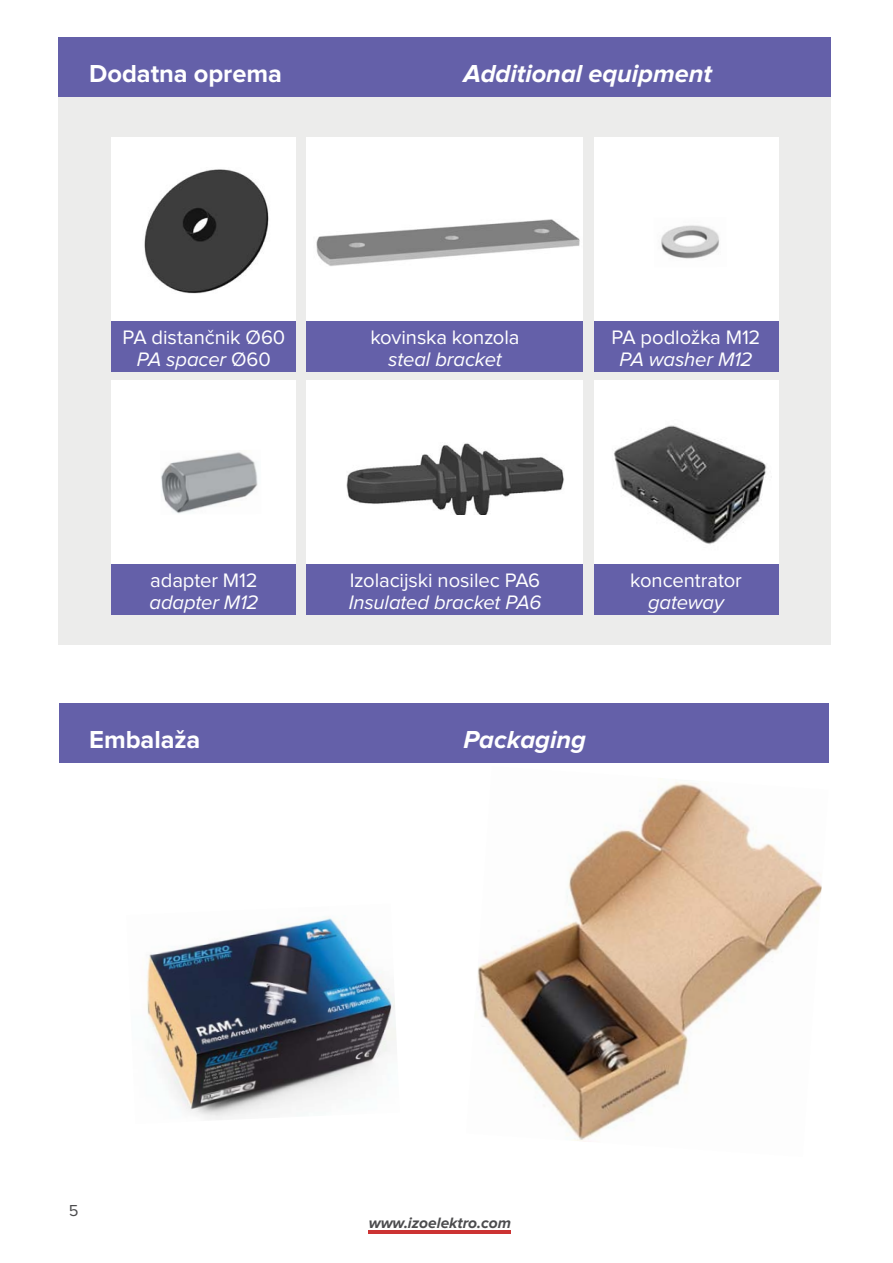
<style>
.page{position:relative;width:893px;height:1263px;background:#fff}
.page>*{position:absolute;margin:0;border:0;box-sizing:border-box;transform-origin:0 0}
.t1{font:italic 700 25.5px "Proxima Nova";letter-spacing:-.005em;color:#fff}
.t2{font:700 25.5px "Proxima Nova";letter-spacing:-.005em;color:#fff}
.t3{font:20.25px/22.5px "Proxima Nova";letter-spacing:-.005em;color:#fff;text-align:center}
.t4{font:italic 20.25px "Proxima Nova";letter-spacing:-.005em;color:#fff}
.t5{font:16.5px "Proxima Nova";color:#4c4c4e}
.t6{font:italic 700 15.6px "Proxima Nova";letter-spacing:-.005em;color:#4c4c4e}
.s1{font-style:italic}
</style>
<div class="page">
<div style="left:58px;top:37px;width:772px;height:60px;background:#6460a9"></div>
<hr style="left:369px;top:1230px;width:142px;height:4px;background:#c33">
<div style="left:58px;top:97px;width:772px;height:547px;background:#ececeb"></div>
<div style="left:112px;top:380px;width:184px;height:185px;background:#fff"></div>
<div style="left:112px;top:565px;width:184px;height:50px;background:#6460a9"></div>
<div style="left:112px;top:137px;width:184px;height:185px;background:#fff"></div>
<div style="left:112px;top:322px;width:184px;height:50px;background:#6460a9"></div>
<div style="left:307px;top:380px;width:276px;height:185px;background:#fff"></div>
<div style="left:307px;top:565px;width:276px;height:50px;background:#6460a9"></div>
<div style="left:594px;top:137px;width:184px;height:185px;background:#fff"></div>
<div style="left:594px;top:322px;width:184px;height:50px;background:#6460a9"></div>
<img style="left:161px;top:452px;width:97px;height:62px">
<img style="left:347px;top:443px;width:217px;height:71px">
<div style="left:307px;top:137px;width:276px;height:185px;background:#fff"></div>
<div style="left:307px;top:322px;width:276px;height:50px;background:#6460a9"></div>
<img style="left:316px;top:219px;width:264px;height:47px">
<img style="left:477px;top:778px;width:345px;height:364px">
<div style="left:594px;top:380px;width:184px;height:185px;background:#fff"></div>
<div style="left:594px;top:565px;width:184px;height:50px;background:#6460a9"></div>
<img style="left:614px;top:425px;width:153px;height:120px">
<div style="left:60px;top:703px;width:769px;height:59px;background:#6460a9"></div>
<img style="left:144px;top:169px;width:125px;height:125px">
<img style="left:661px;top:225px;width:59px;height:34px">
<img style="left:147px;top:916px;width:249px;height:204px">
<p class="t2" style="left:89px;top:58px;width:194px">Dodatna oprema</p>
<p class="t1" style="left:463px;top:64px;width:250px">Additional equipment</p>
<p class="t3" style="left:123px;top:328px;width:164px">PA distančnik Ø60<br><span class="s1">PA spacer</span> Ø60</p>
<p class="t3" style="left:370px;top:328px;width:151px">kovinska konzola</p>
<p class="t4" style="left:388px;top:352px;width:115px">steal bracket</p>
<p class="t3" style="left:611px;top:328px;width:150px">PA podložka M12</p>
<p class="t4" style="left:620px;top:352px;width:134px">PA washer M12</p>
<p class="t3" style="left:150px;top:571px;width:109px">adapter M12</p>
<p class="t4" style="left:149px;top:595px;width:110px">adapter M12</p>
<p class="t3" style="left:350px;top:571px;width:192px">Izolacijski nosilec PA6</p>
<p class="t4" style="left:349px;top:595px;width:194px">Insulated bracket PA6</p>
<p class="t3" style="left:630px;top:571px;width:113px">koncentrator</p>
<p class="t4" style="left:648px;top:595px;width:78px">gateway</p>
<p class="t2" style="left:89px;top:724px;width:113px">Embalaža</p>
<p class="t1" style="left:463px;top:729px;width:124px">Packaging</p>
<p class="t5" style="left:69px;top:1205px;width:11px">5</p>
<p class="t6" style="left:369px;top:1217px;width:144px">www.izoelektro.com</p>
</div>
